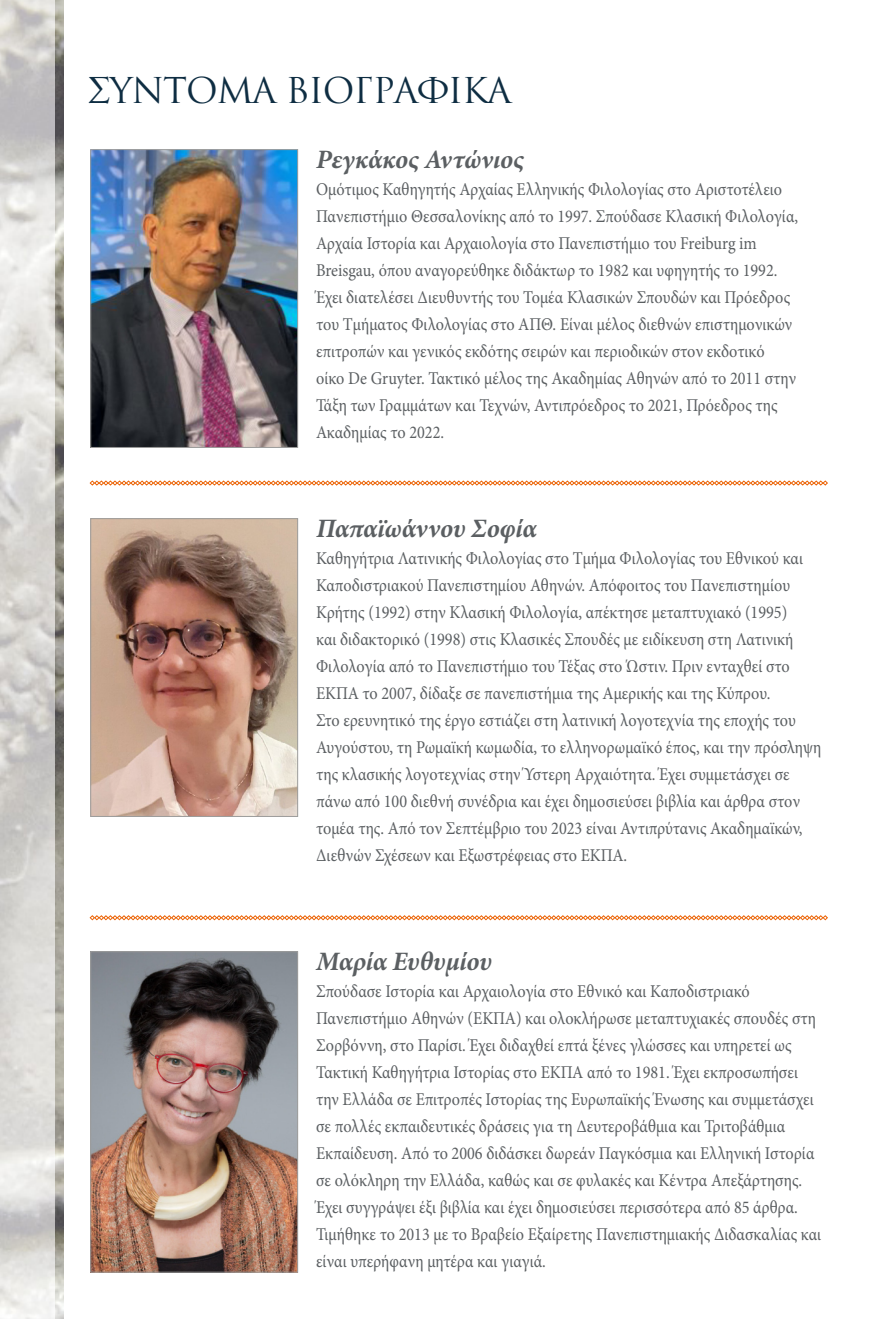
<style>
.page{position:relative;width:893px;height:1319px;background:#fff}
.page>*{position:absolute;margin:0;border:0;box-sizing:border-box;transform-origin:0 0}
.t1{font:34.65px "CF Colosseum";letter-spacing:-.03em;color:#0e2d42}
.t2{font:italic 700 26.55px "Minion Pro";letter-spacing:-.01em;color:#5b5f62}
.t3{font:18px/27px "Minion Pro";color:#5b5f62;scale:.9 1}
</style>
<div class="page">
<img style="left:54px;top:0;width:10px;height:1318px">
<svg style="left:0;top:0;width:54px;height:1318px;background:#d9d7d4"></svg>
<svg style="left:90px;top:480px;width:738px;height:5px"></svg>
<svg style="left:90px;top:915px;width:738px;height:5px"></svg>
<img style="left:92px;top:151px;width:204px;height:295px">
<div style="left:90px;top:149px;width:208px;height:299px;border:1px solid #9d9d9c"></div>
<img style="left:92px;top:953px;width:204px;height:317px">
<div style="left:90px;top:951px;width:208px;height:321px;border:1px solid #9d9d9c"></div>
<img style="left:92px;top:520px;width:204px;height:294px">
<div style="left:90px;top:518px;width:208px;height:298px;border:1px solid #9d9d9c"></div>
<h1 class="t1" style="left:86px;top:70px;width:427px">ΣΥΝΤΟΜΑ ΒΙΟΓΡΑΦΙΚΑ</h1>
<h2 class="t2" style="left:316px;top:141px;width:210px">Ρεγκάκος Αντώνιος</h2>
<p class="t3" style="left:316px;top:176px;width:537px">Ομότιμος Καθηγητής Αρχαίας Ελληνικής Φιλολογίας στο Αριστοτέλειο Πανεπιστήμιο Θεσσαλονίκης από το 1997. Σπούδασε Κλασική Φιλολογία, Αρχαία Ιστορία και Αρχαιολογία στο Πανεπιστήμιο του Freiburg im Breisgau, όπου αναγορεύθηκε διδάκτωρ το 1982 και υφηγητής το 1992.<br>Έχει διατελέσει Διευθυντής του Τομέα Κλασικών Σπουδών και Πρόεδρος του Τμήματος Φιλολογίας στο ΑΠΘ. Είναι μέλος διεθνών επιστημονικών επιτροπών και γενικός εκδότης σειρών και περιοδικών στον εκδοτικό<br>οίκο De Gruyter. Τακτικό μέλος της Ακαδημίας Αθηνών από το 2011 στην Τάξη των Γραμμάτων και Τεχνών, Αντιπρόεδρος το 2021, Πρόεδρος της Ακαδημίας το 2022.</p>
<h2 class="t2" style="left:316px;top:509px;width:222px">Παπαϊωάννου Σοφία</h2>
<p class="t3" style="left:316px;top:545px;width:563px">Καθηγήτρια Λατινικής Φιλολογίας στο Τμήμα Φιλολογίας του Εθνικού και Καποδιστριακού Πανεπιστημίου Αθηνών. Απόφοιτος του Πανεπιστημίου Κρήτης (1992) στην Κλασική Φιλολογία, απέκτησε μεταπτυχιακό (1995)<br>και διδακτορικό (1998) στις Κλασικές Σπουδές με ειδίκευση στη Λατινική Φιλολογία από το Πανεπιστήμιο του Τέξας στο Ώστιν. Πριν ενταχθεί στο ΕΚΠΑ το 2007, δίδαξε σε πανεπιστήμια της Αμερικής και της Κύπρου.<br>Στο ερευνητικό της έργο εστιάζει στη λατινική λογοτεχνία της εποχής του Αυγούστου, τη Ρωμαϊκή κωμωδία, το ελληνορωμαϊκό έπος, και την πρόσληψη της κλασικής λογοτεχνίας στην Ύστερη Αρχαιότητα. Έχει συμμετάσχει σε πάνω από 100 διεθνή συνέδρια και έχει δημοσιεύσει βιβλία και άρθρα στον τομέα της. Από τον Σεπτέμβριο του 2023 είναι Αντιπρύτανις Ακαδημαϊκών, Διεθνών Σχέσεων και Εξωστρέφειας στο ΕΚΠΑ.</p>
<h2 class="t2" style="left:316px;top:942px;width:178px">Μαρία Ευθυμίου</h2>
<p class="t3" style="left:316px;top:977px;width:563px">Σπούδασε Ιστορία και Αρχαιολογία στο Εθνικό και Καποδιστριακό Πανεπιστήμιο Αθηνών (ΕΚΠΑ) και ολοκλήρωσε μεταπτυχιακές σπουδές στη Σορβόννη, στο Παρίσι. Έχει διδαχθεί επτά ξένες γλώσσες και υπηρετεί ως Τακτική Καθηγήτρια Ιστορίας στο ΕΚΠΑ από το 1981. Έχει εκπροσωπήσει την Ελλάδα σε Επιτροπές Ιστορίας της Ευρωπαϊκής Ένωσης και συμμετάσχει σε πολλές εκπαιδευτικές δράσεις για τη Δευτεροβάθμια και Τριτοβάθμια Εκπαίδευση. Από το 2006 διδάσκει δωρεάν Παγκόσμια και Ελληνική Ιστορία σε ολόκληρη την Ελλάδα, καθώς και σε φυλακές και Κέντρα Απεξάρτησης.<br>Έχει συγγράψει έξι βιβλία και έχει δημοσιεύσει περισσότερα από 85 άρθρα.<br>Τιμήθηκε το 2013 με το Βραβείο Εξαίρετης Πανεπιστημιακής Διδασκαλίας και είναι υπερήφανη μητέρα και γιαγιά.</p>
</div>
